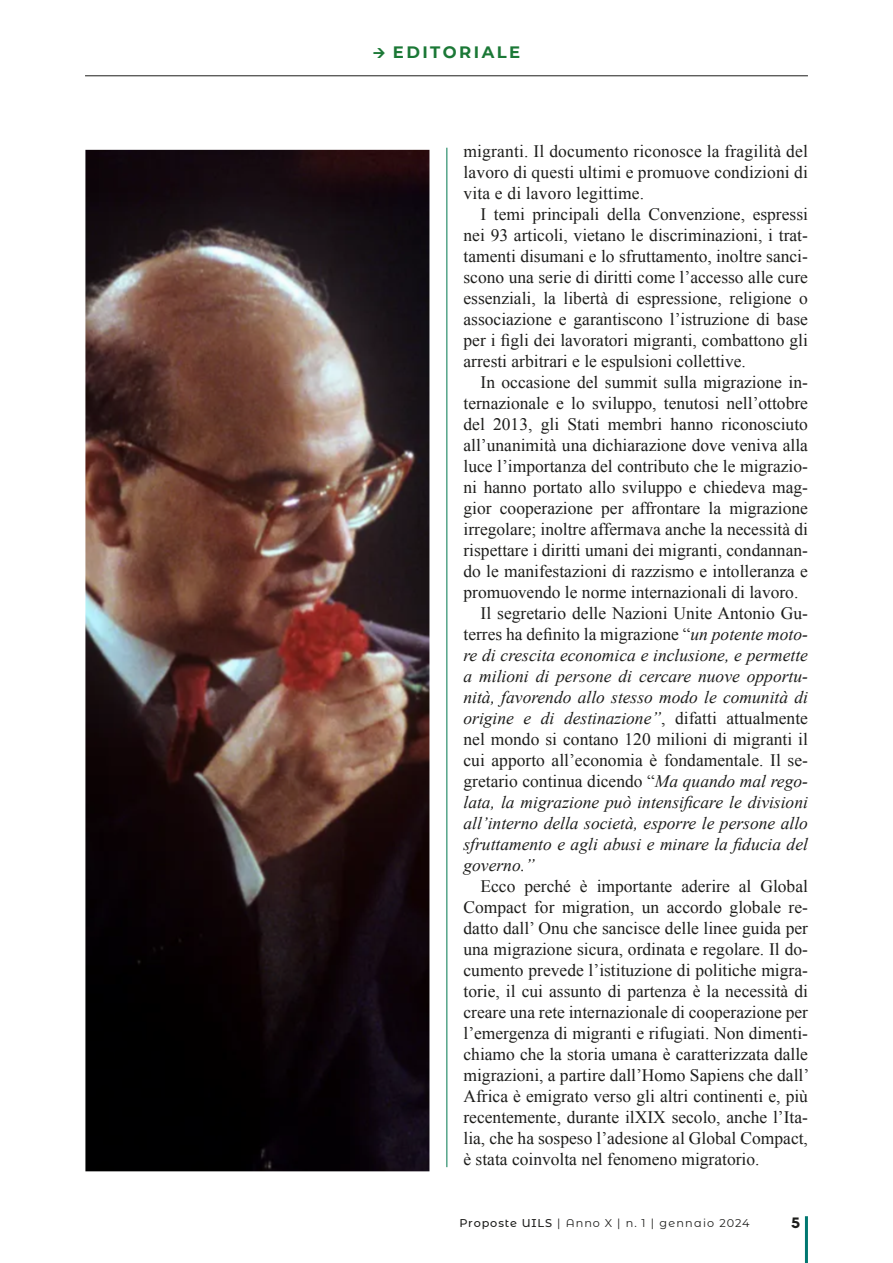
<style>
.page{position:relative;width:893px;height:1263px;background:#fff}
.page>*{position:absolute;margin:0;border:0;box-sizing:border-box;transform-origin:0 0}
.t1{font:17.4px/21px "Times New Roman";color:#1d1d1b;text-align:justify}
.t2{font:italic 17.4px "Times New Roman";color:#1d1d1b}
.t3{font:700 16.5px "Montserrat";letter-spacing:.15em;color:#1b7836}
.t4{font:700 15px "Mazzard H";color:#1d1d1b}
.t5{font:11.25px "Montserrat Alternates";letter-spacing:.095em;color:#1d1d1b}
.s1{font-style:italic}
.s2{font-style:normal}
.s3{font-weight:500}
</style>
<div class="page">
<hr style="left:805px;top:1216px;width:3px;height:47px;background:#007770">
<hr style="left:85px;top:76px;width:723px;height:1px;background:#1d1d1b">
<hr style="left:446px;top:148px;width:1px;height:1019px;background:#00784f">
<img style="left:85px;top:150px;width:344px;height:1021px">
<p class="t3" style="left:393px;top:41px;width:129px">EDITORIALE</p>
<p class="t1" style="left:463px;top:140px;width:346px">migranti. Il documento riconosce la fragilità del lavoro di questi ultimi e promuove condizioni di vita e di lavoro legittime.</p>
<p class="t1" style="left:463px;top:203px;width:346px;text-indent:17px">I temi principali della Convenzione, espressi nei 93 articoli, vietano le discriminazioni, i trat&shy;tamenti disumani e lo sfruttamento, inoltre sanci&shy;scono una serie di diritti come l’accesso alle cure essenziali, la libertà di espressione, religione o associazione e garantiscono l’istruzione di base per i figli dei lavoratori migranti, combattono gli arresti arbitrari e le espulsioni collettive.</p>
<p class="t1" style="left:480px;top:371px;width:329px">In occasione del summit sulla migrazione in-</p>
<p class="t1" style="left:463px;top:392px;width:346px">ternazionale e lo sviluppo, tenutosi nell’ottobre</p>
<p class="t1" style="left:463px;top:413px;width:346px">del 2013, gli Stati membri hanno riconosciuto</p>
<p class="t1" style="left:463px;top:434px;width:346px">all’unanimità una dichiarazione dove veniva alla</p>
<p class="t1" style="left:463px;top:455px;width:346px">luce l’importanza del contributo che le migrazio-</p>
<p class="t1" style="left:463px;top:476px;width:346px">ni hanno portato allo sviluppo e chiedeva mag-</p>
<p class="t1" style="left:463px;top:497px;width:346px">gior cooperazione per affrontare la migrazione</p>
<p class="t1" style="left:463px;top:518px;width:346px">irregolare; inoltre affermava anche la necessità di</p>
<p class="t1" style="left:463px;top:539px;width:346px">rispettare i diritti umani dei migranti, condannan-</p>
<p class="t1" style="left:463px;top:560px;width:346px">do le manifestazioni di razzismo e intolleranza e</p>
<p class="t1" style="left:463px;top:581px;width:336px">promuovendo le norme internazionali di lavoro.</p>
<p class="t1" style="left:480px;top:602px;width:329px">Il segretario delle Nazioni Unite Antonio Gu-</p>
<p class="t1" style="left:463px;top:623px;width:346px">terres ha definito la migrazione “<span class="s1">un potente moto-</span></p>
<p class="t2" style="left:463px;top:643px;width:346px">re di crescita economica e inclusione, e permette</p>
<p class="t2" style="left:463px;top:664px;width:346px">a milioni di persone di cercare nuove opportu-</p>
<p class="t2" style="left:463px;top:685px;width:346px">nità, favorendo allo stesso modo le comunità di</p>
<p class="t2" style="left:463px;top:706px;width:346px">origine e di destinazione”<span class="s2">, difatti attualmente</span></p>
<p class="t1" style="left:463px;top:728px;width:346px">nel mondo si contano 120 milioni di migranti il</p>
<p class="t1" style="left:463px;top:749px;width:346px">cui apporto all’economia è fondamentale. Il se-</p>
<p class="t1" style="left:463px;top:770px;width:346px">gretario continua dicendo “<span class="s1">Ma quando mal rego-</span></p>
<p class="t2" style="left:463px;top:790px;width:346px">lata, la migrazione può intensificare le divisioni</p>
<p class="t2" style="left:463px;top:811px;width:346px">all’interno della società, esporre le persone allo</p>
<p class="t2" style="left:463px;top:832px;width:346px">sfruttamento e agli abusi e minare la fiducia del</p>
<p class="t2" style="left:463px;top:853px;width:73px">governo.”</p>
<p class="t1" style="left:463px;top:875px;width:347px;text-indent:17px">Ecco perché è importante aderire al Global Compact for migration, un accordo globale re&shy;datto dall’ Onu che sancisce delle linee guida per una migrazione sicura, ordinata e regolare. Il do&shy;cumento prevede l’istituzione di politiche migra&shy;torie, il cui assunto di partenza è la necessità di creare una rete internazionale di cooperazione per l’emergenza di migranti e rifugiati. Non dimenti&shy;chiamo che la storia umana è caratterizzata dalle migrazioni, a partire dall’Homo Sapiens che dall’ Africa è emigrato verso gli altri continenti e, più recentemente, durante ilXIX secolo, anche l’Ita&shy;lia, che ha sospeso l’adesione al Global Compact, è stata coinvolta nel fenomeno migratorio.</p>
<p class="t5" style="left:459px;top:1215px;width:291px"><span class="s3">Proposte UILS</span> | Anno X | n. 1 | gennaio 2024</p>
<p class="t4" style="left:791px;top:1212px;width:11px">5</p>
</div>
